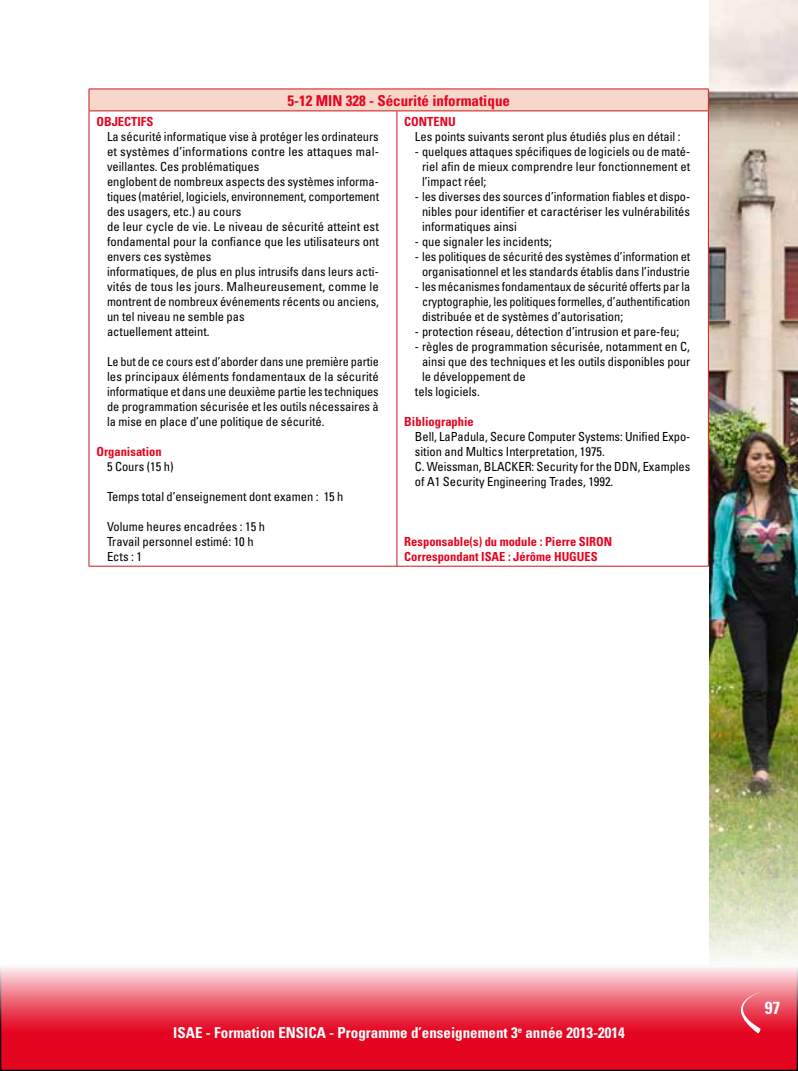
<style>
.page{position:relative;width:798px;height:1071px;background:#fff}
.page>*{position:absolute;margin:0;border:0;box-sizing:border-box;transform-origin:0 0}
.t1{font:700 condensed 17.5px "Univers";color:#fff}
.t2{font:700 condensed 15px "Univers";color:#fff}
.t3{font:700 condensed 15px "Univers";color:#e40520}
.t4{font:condensed 12.5px/15px "Univers";color:#000;text-align:justify}
.t5{font:700 condensed 12.5px/15px "Univers";color:#e40520}
</style>
<div class="page">
<svg style="left:2px;top:967px;width:793px;height:101px;background:#eb4a5e"></svg>
<svg style="left:719px;top:990px;width:43px;height:43px;background:#eb5265"></svg>
<img style="left:709px;top:0;width:88px;height:961px">
<div style="left:89px;top:89px;width:619px;height:22px;background:#f6d7ca"></div>
<hr style="left:89px;top:89px;width:308px;height:1px;background:#cd171a">
<svg style="left:89px;top:89px;width:1px;height:21px"></svg>
<hr style="left:397px;top:89px;width:311px;height:1px;background:#cd171a">
<svg style="left:707px;top:89px;width:1px;height:21px"></svg>
<hr style="left:89px;top:110px;width:308px;height:1px;background:#cd171a">
<hr style="left:89px;top:111px;width:1px;height:454px;background:#cd171a">
<hr style="left:397px;top:110px;width:311px;height:1px;background:#cd171a">
<hr style="left:396px;top:111px;width:1px;height:454px;background:#cd171a">
<hr style="left:707px;top:111px;width:1px;height:454px;background:#cd171a">
<hr style="left:89px;top:565px;width:308px;height:1px;background:#cd171a">
<hr style="left:397px;top:565px;width:311px;height:1px;background:#cd171a">
<p class="t3" style="left:287px;top:91px;width:224px">5-12 MIN 328 - Sécurité informatique</p>
<p class="t5" style="left:96px;top:114px;width:58px">OBJECTIFS</p>
<p class="t4" style="left:107px;top:129px;width:273px;text-align:left">La sécurité informatique vise à protéger les ordinateurs et systèmes d’informations contre les attaques mal&shy;veillantes. Ces problématiques<br>englobent de nombreux aspects des systèmes informa&shy;tiques (matériel, logiciels, environnement, comportement des usagers, etc.) au cours<br>de leur cycle de vie. Le niveau de sécurité atteint est fondamental pour la confiance que les utilisateurs ont envers ces systèmes<br>informatiques, de plus en plus intrusifs dans leurs acti&shy;vités de tous les jours. Malheureusement, comme le montrent de nombreux événements récents ou anciens, un tel niveau ne semble pas<br>actuellement atteint.</p>
<p class="t4" style="left:107px;top:354px;width:273px">Le but de ce cours est d’aborder dans une première partie les principaux éléments fondamentaux de la sécurité informatique et dans une deuxième partie les techniques de programmation sécurisée et les outils nécessaires à la mise en place d’une politique de sécurité.</p>
<p class="t5" style="left:96px;top:444px;width:67px">Organisation</p>
<p class="t4" style="left:107px;top:459px;width:68px">5 Cours (15 h)</p>
<p class="t4" style="left:107px;top:489px;width:238px">Temps total d’enseignement dont examen : 15 h</p>
<p class="t4" style="left:107px;top:519px;width:159px;text-align:left">Volume heures encadrées : 15 h<br>Travail personnel estimé: 10 h<br>Ects : 1</p>
<p class="t5" style="left:404px;top:114px;width:53px">CONTENU</p>
<p class="t4" style="left:415px;top:129px;width:267px">Les points suivants seront plus étudiés plus en détail :</p>
<p class="t4" style="left:422px;top:144px;width:270px;text-indent:-7px">- quelques attaques spécifiques de logiciels ou de maté&shy;riel afin de mieux comprendre leur fonctionnement et l’impact réel;</p>
<p class="t4" style="left:422px;top:189px;width:269px;text-indent:-7px">- les diverses des sources d’information fiables et dispo&shy;nibles pour identifier et caractériser les vulnérabilités informatiques ainsi</p>
<p class="t4" style="left:415px;top:234px;width:138px">- que signaler les incidents;</p>
<p class="t4" style="left:415px;top:249px;width:277px;text-align:center">- les politiques de sécurité des systèmes d’information et organisationnel et les standards établis dans l’industrie</p>
<p class="t4" style="left:422px;top:279px;width:270px;text-indent:-7px">- les mécanismes fondamentaux de sécurité offerts par la cryptographie, les politiques formelles, d’authentification distribuée et de systèmes d’autorisation;</p>
<p class="t4" style="left:415px;top:324px;width:266px">- protection réseau, détection d’intrusion et pare-feu;</p>
<p class="t4" style="left:415px;top:339px;width:276px">- règles de programmation sécurisée, notamment en C,</p>
<p class="t4" style="left:422px;top:354px;width:270px">ainsi que des techniques et les outils disponibles pour</p>
<p class="t4" style="left:422px;top:369px;width:105px">le développement de</p>
<p class="t4" style="left:415px;top:384px;width:66px">tels logiciels.</p>
<p class="t5" style="left:404px;top:414px;width:71px">Bibliographie</p>
<p class="t4" style="left:415px;top:429px;width:277px;text-align:left">Bell, LaPadula, Secure Computer Systems: Unified Expo&shy;sition and Multics Interpretation, 1975.<br>C. Weissman, BLACKER: Security for the DDN, Examples of A1 Security Engineering Trades, 1992.</p>
<p class="t5" style="left:404px;top:534px;width:209px">Responsable(s) du module : Pierre SIRON<br>Correspondant ISAE : Jérôme HUGUES</p>
<p class="t2" style="left:173px;top:1022px;width:452px">ISAE - Formation ENSICA - Programme d’enseignement 3<sup>e</sup> année 2013-2014</p>
<h1 class="t1" style="left:764px;top:996px;width:17px">97</h1>
</div>
